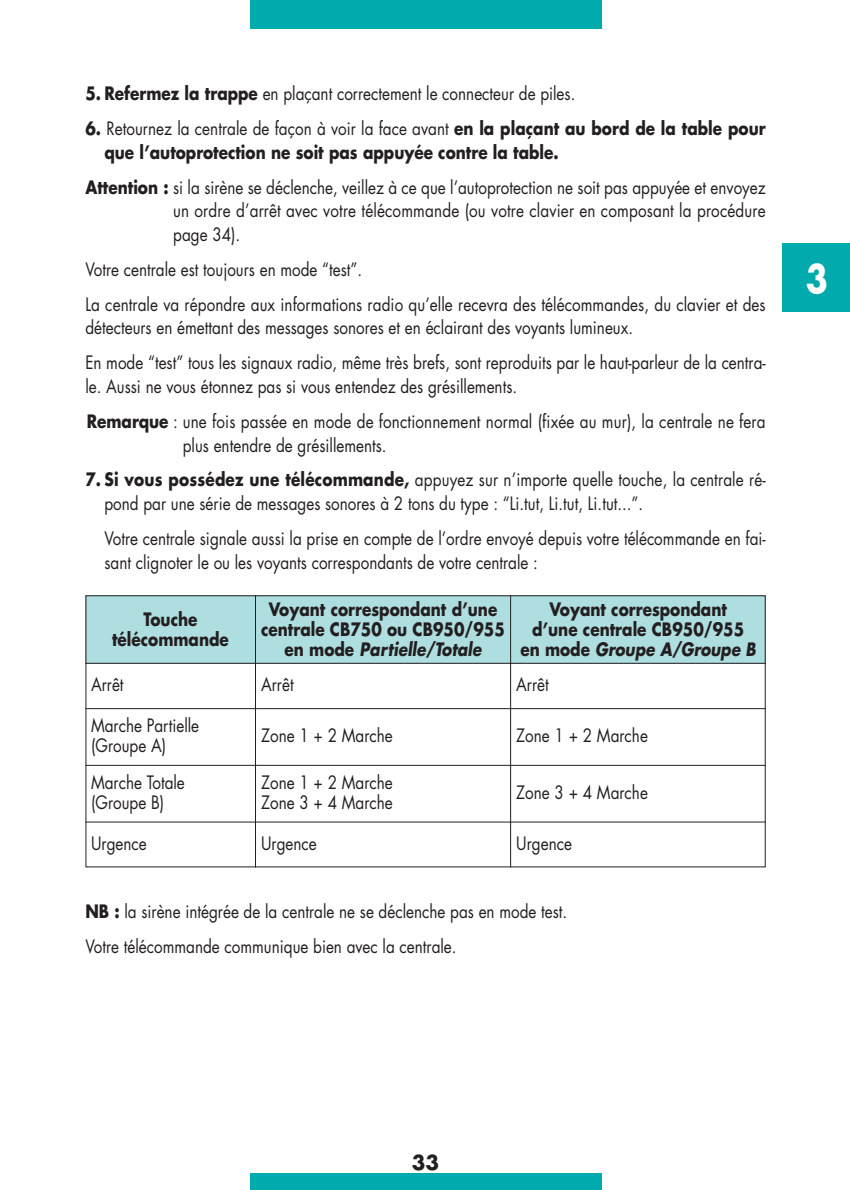
<style>
.page{position:relative;width:850px;height:1190px;background:#fff}
.page>*{position:absolute;margin:0;border:0;box-sizing:border-box;transform-origin:0 0}
.t1{font:700 38px "Futura";color:#fff;scale:.85 1}
.t2{font:700 20px "Futura";color:#231f20}
.t3{font:18px/23.6px "Futura";color:#231f20;scale:.85 1}
.t4{font:700 18px/20px "Futura";color:#231f20;text-align:center;scale:.85 1}
.s1{font-weight:700}
.s2{font-weight:400}
.s3{font-style:italic}
</style>
<div class="page">
<div style="left:783px;top:244px;width:67px;height:68px;background:#00aaad"></div>
<div style="left:250px;top:0;width:351px;height:28px;background:#00aaad"></div>
<div style="left:250px;top:1174px;width:351px;height:16px;background:#00aaad"></div>
<div style="left:85px;top:595px;width:171px;height:68px;background:#afdee1"></div>
<div style="left:256px;top:595px;width:255px;height:68px;background:#afdee1"></div>
<div style="left:511px;top:595px;width:255px;height:68px;background:#afdee1"></div>
<div style="left:85px;top:595px;width:681px;height:272px;border:1px solid #231f20"></div>
<hr style="left:255px;top:595px;width:1px;height:272px;background:#231f20">
<hr style="left:510px;top:595px;width:1px;height:272px;background:#231f20">
<hr style="left:85px;top:663px;width:681px;height:1px;background:#231f20">
<hr style="left:85px;top:708px;width:681px;height:1px;background:#231f20">
<hr style="left:85px;top:765px;width:681px;height:1px;background:#231f20">
<hr style="left:85px;top:822px;width:681px;height:1px;background:#231f20">
<p class="t3" style="left:85px;top:83px;width:578px"><span class="s1">5. Refermez la trappe</span> en plaçant correctement le connecteur de piles.</p>
<p class="t4" style="left:104px;top:118px;width:780px;line-height:23.6px;text-align:left;text-indent:-19px">6. <span class="s2">Retournez la centrale de façon à voir la face avant</span> en la plaçant au bord de la table pour que l’autoprotection ne soit pas appuyée contre la table.</p>
<p class="t3" style="left:173px;top:177px;width:699px;text-align:justify;text-indent:-88px"><span class="s1">Attention :</span> si la sirène se déclenche, veillez à ce que l’autoprotection ne soit pas appuyée et envoyez un ordre d’arrêt avec votre télécommande (ou votre clavier en composant la procédure page 34).</p>
<p class="t3" style="left:85px;top:253px;width:802px;line-height:35px">Votre centrale est toujours en mode “test”.<br>La centrale va répondre aux informations radio qu’elle recevra des télécommandes, du clavier et des</p>
<p class="t3" style="left:85px;top:312px;width:802px;line-height:35px">détecteurs en émettant des messages sonores et en éclairant des voyants lumineux.<br>En mode “test” tous les signaux radio, même très brefs, sont reproduits par le haut-parleur de la centra-</p>
<p class="t3" style="left:85px;top:370px;width:802px;line-height:35px">le. Aussi ne vous étonnez pas si vous entendez des grésillements.<br><span class="s1">Remarque</span> : une fois passée en mode de fonctionnement normal (fixée au mur), la centrale ne fera</p>
<p class="t3" style="left:183px;top:435px;width:241px">plus entendre de grésillements.</p>
<p class="t3" style="left:104px;top:470px;width:780px;text-indent:-19px"><span class="s1">7. Si vous possédez une télécommande,</span> appuyez sur n’importe quelle touche, la centrale ré&shy;pond par une série de messages sonores à 2 tons du type : “Li.tut, Li.tut, Li.tut...”.</p>
<p class="t3" style="left:104px;top:528px;width:780px">Votre centrale signale aussi la prise en compte de l’ordre envoyé depuis votre télécommande en fai&shy;sant clignoter le ou les voyants correspondants de votre centrale :</p>
<p class="t4" style="left:112px;top:611px;width:139px">Touche télécommande</p>
<p class="t4" style="left:261px;top:601px;width:289px">Voyant correspondant d’une centrale CB750 ou CB950/955 en mode <span class="s3">Partielle/Totale</span></p>
<p class="t4" style="left:520px;top:601px;width:279px">Voyant correspondant<br>d’une centrale CB950/955 en mode <span class="s3">Groupe A/Groupe B</span></p>
<p class="t3" style="left:91px;top:674px;width:40px">Arrêt</p>
<p class="t3" style="left:261px;top:674px;width:40px">Arrêt</p>
<p class="t3" style="left:516px;top:674px;width:40px">Arrêt</p>
<p class="t3" style="left:91px;top:717px;width:129px;line-height:20px">Marche Partielle (Groupe A)</p>
<p class="t3" style="left:261px;top:725px;width:156px">Zone 1 + 2 Marche</p>
<p class="t3" style="left:516px;top:725px;width:156px">Zone 1 + 2 Marche</p>
<p class="t3" style="left:91px;top:774px;width:112px;line-height:20px">Marche Totale (Groupe B)</p>
<p class="t3" style="left:261px;top:774px;width:156px;line-height:20px">Zone 1 + 2 Marche<br>Zone 3 + 4 Marche</p>
<p class="t3" style="left:516px;top:782px;width:156px">Zone 3 + 4 Marche</p>
<p class="t3" style="left:91px;top:833px;width:67px">Urgence</p>
<p class="t3" style="left:261px;top:833px;width:67px">Urgence</p>
<p class="t3" style="left:516px;top:833px;width:67px">Urgence</p>
<p class="t3" style="left:85px;top:896px;width:568px;line-height:35px"><span class="s1">NB :</span> la sirène intégrée de la centrale ne se déclenche pas en mode test.<br>Votre télécommande communique bien avec la centrale.</p>
<h1 class="t1" style="left:806px;top:261px;width:28px">3</h1>
<p class="t2" style="left:412px;top:1153px;width:29px">33</p>
</div>
